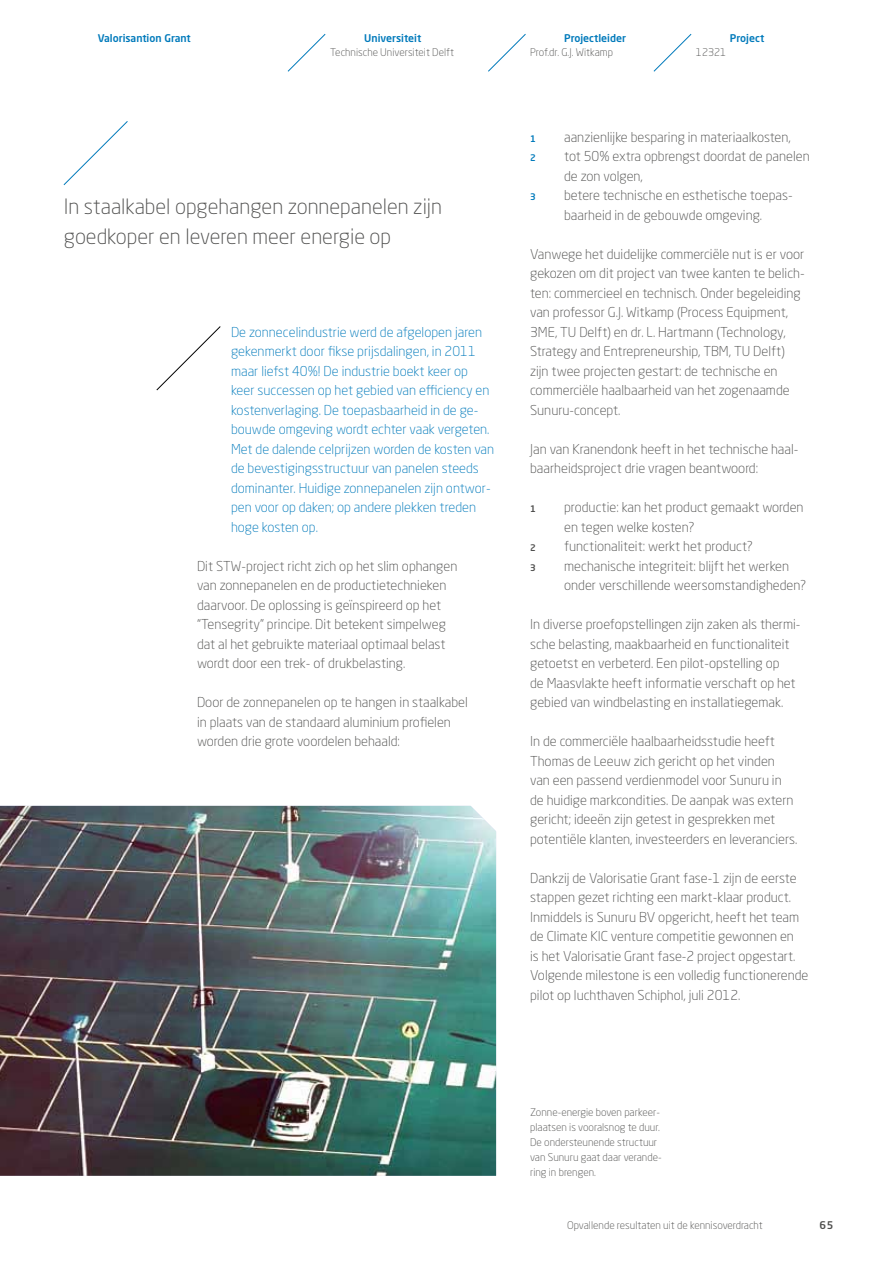
<style>
.page{position:relative;width:893px;height:1263px;background:#fff}
.page>*{position:absolute;margin:0;border:0;box-sizing:border-box;transform-origin:0 0}
.t1{font:300 21px/30px "Neo Sans Std";color:#4e4e4d}
.t2{font:300 13.5px/19.5px "Neo Sans Std";color:#4e4e4d}
.t3{font:300 13.5px/19.5px "Neo Sans Std";color:#007abb}
.t4{font:300 10.5px/15px "Neo Sans Std";color:#4e4e4d}
.t5{font:500 10.5px "Neo Sans Std";color:#007abb}
.t6{font:500 10.5px "Neo Sans Std";color:#4e4e4d}
.t7{font:500 9px "Neo Sans Std";color:#007abb}
.t8{font:500 9px "Neo Sans Std";color:#4e4e4d}
</style>
<div class="page">
<img style="left:0;top:806px;width:496px;height:370px">
<svg style="left:63px;top:121px;width:65px;height:64px"></svg>
<svg style="left:287px;top:34px;width:39px;height:38px"></svg>
<svg style="left:488px;top:34px;width:38px;height:38px"></svg>
<svg style="left:653px;top:34px;width:39px;height:38px"></svg>
<svg style="left:156px;top:326px;width:65px;height:65px"></svg>
<p class="t5" style="left:98px;top:32px;width:94px">Valorisantion Grant</p>
<p class="t5" style="left:564px;top:32px;width:63px">Projectleider</p>
<p class="t4" style="left:530px;top:44px;width:84px">Prof.dr. G.J. Witkamp</p>
<p class="t5" style="left:364px;top:32px;width:59px">Universiteit</p>
<p class="t4" style="left:330px;top:44px;width:125px">Technische Universiteit Delft</p>
<p class="t5" style="left:730px;top:32px;width:36px">Project</p>
<p class="t4" style="left:696px;top:44px;width:32px">12321</p>
<h1 class="t1" style="left:64px;top:191px;width:380px">In staalkabel opgehangen zonnepanelen zijn goedkoper en leveren meer energie op</h1>
<p class="t3" style="left:231px;top:322px;width:265px">De zonnecelindustrie werd de afgelopen jaren gekenmerkt door fikse prijsdalingen, in 2011 maar liefst 40%! De industrie boekt keer op keer successen op het gebied van efficiency en kostenverlaging. De toepasbaarheid in de ge&shy;bouwde omgeving wordt echter vaak vergeten.<br>Met de dalende celprijzen worden de kosten van de bevestigingsstructuur van panelen steeds dominanter. Huidige zonnepanelen zijn ontwor&shy;pen voor op daken; op andere plekken treden hoge kosten op.</p>
<p class="t2" style="left:197px;top:556px;width:262px">Dit STW-project richt zich op het slim ophangen van zonnepanelen en de productietechnieken daarvoor. De oplossing is geïnspireerd op het “Tensegrity” principe. Dit betekent simpelweg dat al het gebruikte materiaal optimaal belast wordt door een trek- of drukbelasting.</p>
<p class="t2" style="left:197px;top:692px;width:272px">Door de zonnepanelen op te hangen in staalkabel in plaats van de standaard aluminium profielen worden drie grote voordelen behaald:</p>
<p class="t7" style="left:530px;top:133px;width:7px">1</p>
<p class="t2" style="left:564px;top:127px;width:228px">aanzienlijke besparing in materiaalkosten,</p>
<p class="t7" style="left:530px;top:152px;width:7px">2</p>
<p class="t2" style="left:564px;top:147px;width:247px">tot 50% extra opbrengst doordat de panelen de zon volgen,</p>
<p class="t7" style="left:530px;top:191px;width:7px">3</p>
<p class="t2" style="left:564px;top:186px;width:230px">betere technische en esthetische toepas&shy;baarheid in de gebouwde omgeving.</p>
<p class="t2" style="left:530px;top:244px;width:276px">Vanwege het duidelijke commerciële nut is er voor gekozen om dit project van twee kanten te belich&shy;ten: commercieel en technisch. Onder begeleiding van professor G.J. Witkamp (Process Equipment, 3ME, TU Delft) en dr. L. Hartmann (Technology, Strategy and Entrepreneurship, TBM, TU Delft) zijn twee projecten gestart: de technische en commerciële haalbaarheid van het zogenaamde Sunuru-concept.</p>
<p class="t2" style="left:530px;top:439px;width:270px">Jan van Kranendonk heeft in het technische haal&shy;baarheidsproject drie vragen beantwoord:</p>
<p class="t8" style="left:530px;top:503px;width:7px">1</p>
<p class="t2" style="left:564px;top:498px;width:241px">productie: kan het product gemaakt worden en tegen welke kosten?</p>
<p class="t8" style="left:530px;top:542px;width:7px">2</p>
<p class="t2" style="left:564px;top:537px;width:190px">functionaliteit: werkt het product?</p>
<p class="t8" style="left:530px;top:562px;width:7px">3</p>
<p class="t2" style="left:564px;top:556px;width:244px">mechanische integriteit: blijft het werken onder verschillende weersomstandigheden?</p>
<p class="t2" style="left:530px;top:614px;width:272px">In diverse proefopstellingen zijn zaken als thermi&shy;sche belasting, maakbaarheid en functionaliteit getoetst en verbeterd. Een pilot-opstelling op<br>de Maasvlakte heeft informatie verschaft op het gebied van windbelasting en installatiegemak.</p>
<p class="t2" style="left:530px;top:731px;width:269px">In de commerciële haalbaarheidsstudie heeft Thomas de Leeuw zich gericht op het vinden van een passend verdienmodel voor Sunuru in de huidige markcondities. De aanpak was extern gericht; ideeën zijn getest in gesprekken met potentiële klanten, investeerders en leveranciers.</p>
<p class="t2" style="left:530px;top:868px;width:280px">Dankzij de Valorisatie Grant fase-1 zijn de eerste stappen gezet richting een markt-klaar product.<br>Inmiddels is Sunuru BV opgericht, heeft het team de Climate KIC venture competitie gewonnen en<br>is het Valorisatie Grant fase-2 project opgestart.<br>Volgende milestone is een volledig functionerende pilot op luchthaven Schiphol, juli 2012.</p>
<p class="t4" style="left:530px;top:1104px;width:133px">Zonne-energie boven parkeer&shy;plaatsen is vooralsnog te duur.<br>De ondersteunende structuur van Sunuru gaat daar verande&shy;ring in brengen.</p>
<p class="t4" style="left:567px;top:1217px;width:197px">Opvallende resultaten uit de kennisoverdracht</p>
<p class="t6" style="left:819px;top:1218px;width:15px">65</p>
</div>
